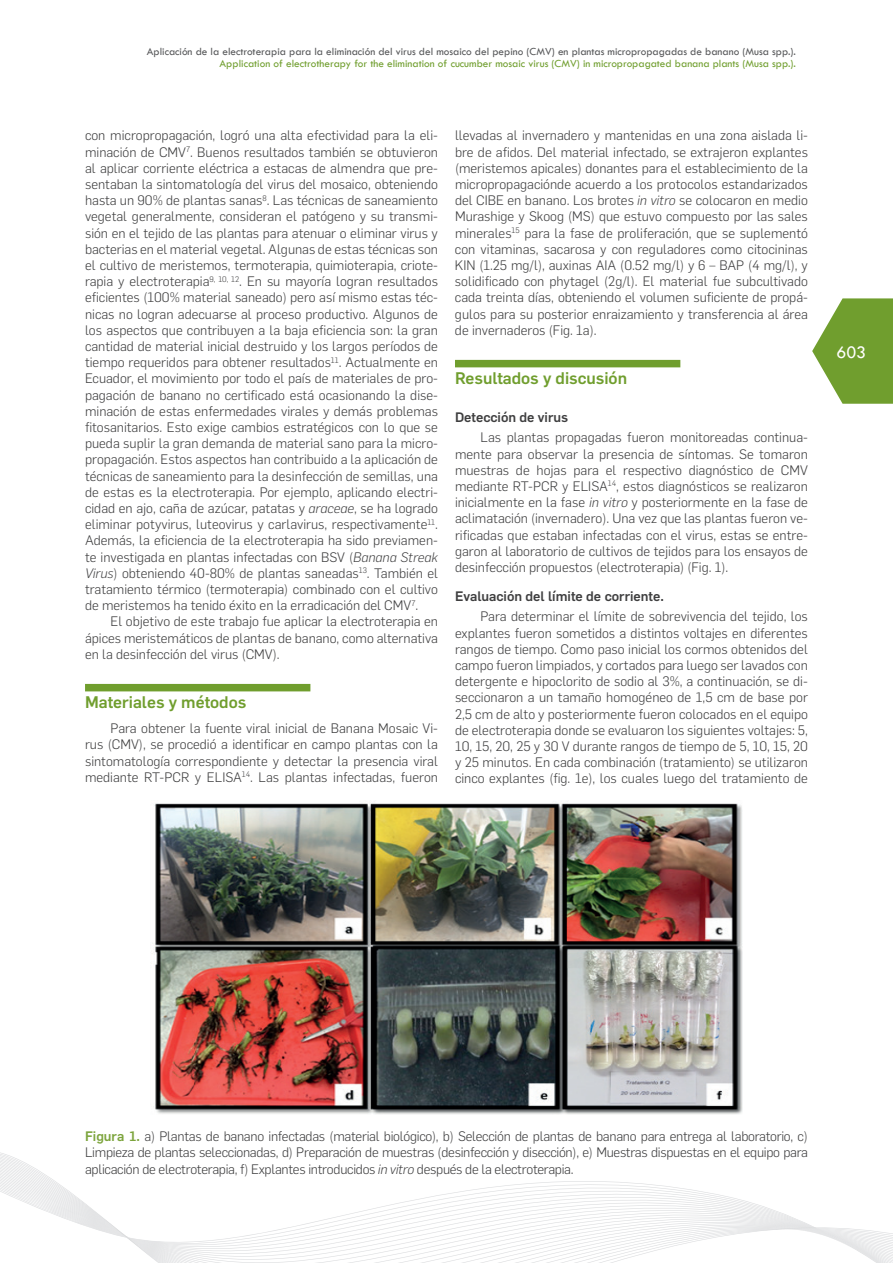
<style>
.page{position:relative;width:893px;height:1263px;background:#fff}
.page>*{position:absolute;margin:0;border:0;box-sizing:border-box;transform-origin:0 0}
.t1{font:18px "Tw Cen";color:#fff}
.t2{font:500 16.5px "Flama";color:#709e2e}
.t3{font:300 13.5px/16.2px "Flama";color:#3e3e3f;text-align:justify}
.t4{font:500 13.5px "Flama";color:#3e3e3f}
.t5{font:11.25px "Tw Cen";color:#57585a}
.t6{font:11.25px "Tw Cen";color:#709e2e}
.s1{font-style:italic}
.s2{font-weight:500;color:#7ca43c}
</style>
<div class="page">
<svg style="left:812px;top:298px;width:81px;height:106px"></svg>
<svg style="left:0;top:1167px;width:893px;height:96px"></svg>
<div style="left:85px;top:684px;width:225px;height:7px;background:#709e2e"></div>
<div style="left:455px;top:360px;width:225px;height:7px;background:#709e2e"></div>
<img style="left:152px;top:803px;width:591px;height:311px">
<p class="t5" style="left:147px;top:45px;width:651px">Aplicación de la electroterapia para la eliminación del virus del mosaico del pepino (CMV) en plantas micropropagadas de banano (Musa spp.).</p>
<p class="t6" style="left:220px;top:57px;width:578px">Application of electrotherapy for the elimination of cucumber mosaic virus (CMV) in micropropagated banana plants (Musa spp.).</p>
<p class="t3" style="left:85px;top:127px;width:354px">con micropropagación, logró una alta efectividad para la eli&shy;minación de CMV<sup>7</sup>. Buenos resultados también se obtuvieron al aplicar corriente eléctrica a estacas de almendra que pre&shy;sentaban la sintomatología del virus del mosaico, obteniendo hasta un 90% de plantas sanas<sup>8</sup>. Las técnicas de saneamiento vegetal generalmente, consideran el patógeno y su transmi&shy;sión en el tejido de las plantas para atenuar o eliminar virus y bacterias en el material vegetal. Algunas de estas técnicas son el cultivo de meristemos, termoterapia, quimioterapia, criote&shy;rapia y electroterapia<sup>9,</sup> <sup>10,</sup> <sup>12</sup>. En su mayoría logran resultados eficientes (100% material saneado) pero así mismo estas téc&shy;nicas no logran adecuarse al proceso productivo. Algunos de los aspectos que contribuyen a la baja eficiencia son: la gran cantidad de material inicial destruido y los largos períodos de tiempo requeridos para obtener resultados<sup>11</sup>. Actualmente en Ecuador, el movimiento por todo el país de materiales de pro&shy;pagación de banano no certificado está ocasionando la dise&shy;minación de estas enfermedades virales y demás problemas fitosanitarios. Esto exige cambios estratégicos con lo que se pueda suplir la gran demanda de material sano para la micro&shy;propagación. Estos aspectos han contribuido a la aplicación de técnicas de saneamiento para la desinfección de semillas, una de estas es la electroterapia. Por ejemplo, aplicando electri&shy;cidad en ajo, caña de azúcar, patatas y <span class="s1">araceae</span>, se ha logrado eliminar potyvirus, luteovirus y carlavirus, respectivamente<sup>11</sup>.<br>Además, la eficiencia de la electroterapia ha sido previamen&shy;te investigada en plantas infectadas con BSV (<span class="s1">Banana Streak Virus</span>) obteniendo 40-80% de plantas saneadas<sup>13</sup>. También el tratamiento térmico (termoterapia) combinado con el cultivo de meristemos ha tenido éxito en la erradicación del CMV<sup>7</sup>.</p>
<p class="t3" style="left:85px;top:613px;width:354px;text-indent:26px">El objetivo de este trabajo fue aplicar la electroterapia en ápices meristemáticos de plantas de banano, como alternativa en la desinfección del virus (CMV).</p>
<p class="t2" style="left:85px;top:691px;width:163px">Materiales y métodos</p>
<p class="t3" style="left:85px;top:719px;width:354px;text-indent:26px">Para obtener la fuente viral inicial de Banana Mosaic Vi&shy;rus (CMV), se procedió a identificar en campo plantas con la sintomatología correspondiente y detectar la presencia viral mediante RT-PCR y ELISA<sup>14</sup>. Las plantas infectadas, fueron</p>
<p class="t3" style="left:455px;top:127px;width:354px">llevadas al invernadero y mantenidas en una zona aislada li&shy;bre de afidos. Del material infectado, se extrajeron explantes (meristemos apicales) donantes para el establecimiento de la micropropagaciónde acuerdo a los protocolos estandarizados del CIBE en banano. Los brotes <span class="s1">in vitro</span> se colocaron en medio Murashige y Skoog (MS) que estuvo compuesto por las sales minerales<sup>15</sup> para la fase de proliferación, que se suplementó con vitaminas, sacarosa y con reguladores como citocininas KIN (1.25 mg/l), auxinas AIA (0.52 mg/l) y 6 – BAP (4 mg/l), y solidificado con phytagel (2g/l). El material fue subcultivado cada treinta días, obteniendo el volumen suficiente de propá&shy;gulos para su posterior enraizamiento y transferencia al área de invernaderos (Fig. 1a).</p>
<p class="t2" style="left:455px;top:367px;width:174px">Resultados y discusión</p>
<p class="t4" style="left:455px;top:407px;width:115px">Detección de virus</p>
<p class="t3" style="left:455px;top:429px;width:354px;text-indent:26px">Las plantas propagadas fueron monitoreadas continua&shy;mente para observar la presencia de síntomas. Se tomaron muestras de hojas para el respectivo diagnóstico de CMV mediante RT-PCR y ELISA<sup>14</sup>, estos diagnósticos se realizaron inicialmente en la fase <span class="s1">in vitro</span> y posteriormente en la fase de aclimatación (invernadero). Una vez que las plantas fueron ve&shy;rificadas que estaban infectadas con el virus, estas se entre&shy;garon al laboratorio de cultivos de tejidos para los ensayos de desinfección propuestos (electroterapia) (Fig. 1).</p>
<p class="t4" style="left:455px;top:586px;width:210px">Evaluación del límite de corriente.</p>
<p class="t3" style="left:455px;top:608px;width:354px;text-indent:26px">Para determinar el límite de sobrevivencia del tejido, los explantes fueron sometidos a distintos voltajes en diferentes rangos de tiempo. Como paso inicial los cormos obtenidos del campo fueron limpiados, y cortados para luego ser lavados con detergente e hipoclorito de sodio al 3%, a continuación, se di&shy;seccionaron a un tamaño homogéneo de 1,5 cm de base por 2,5 cm de alto y posteriormente fueron colocados en el equipo de electroterapia donde se evaluaron los siguientes voltajes: 5, 10, 15, 20, 25 y 30 V durante rangos de tiempo de 5, 10, 15, 20 y 25 minutos. En cada combinación (tratamiento) se utilizaron cinco explantes (fig. 1e), los cuales luego del tratamiento de</p>
<h1 class="t1" style="left:836px;top:341px;width:31px">603</h1>
<p class="t3" style="left:85px;top:1127px;width:724px"><span class="s2">Figura 1.</span> a) Plantas de banano infectadas (material biológico), b) Selección de plantas de banano para entrega al laboratorio, c)<br>Limpieza de plantas seleccionadas, d) Preparación de muestras (desinfección y disección), e) Muestras dispuestas en el equipo para aplicación de electroterapia, f) Explantes introducidos <span class="s1">in vitro</span> después de la electroterapia.</p>
</div>
